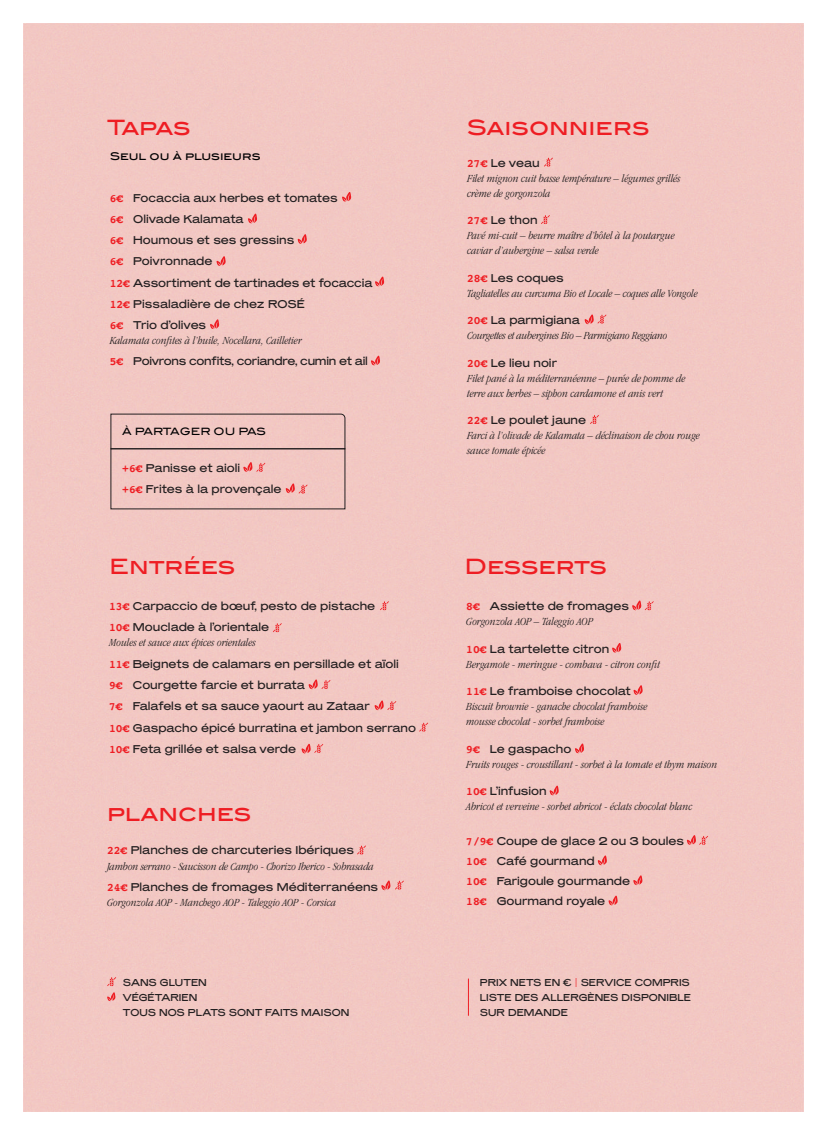
<style>
.page{position:relative;width:827px;height:1135px;background:#fff}
.page>*{position:absolute;margin:0;border:0;box-sizing:border-box;transform-origin:0 0}
.t1{font:500 21.25px "Blair ITC";color:#ee1d23}
.t2{font:italic 300 condensed 11.25px/15px "ITC Garamond Std";color:#231f20}
.t3{font:11.25px/21.2px "Mars Extended";color:#231f20}
.t4{font:italic 300 condensed 11.25px "ITC Garamond Std";letter-spacing:-.02em;color:#231f20}
.t5{font:11.25px "Mars Extended";letter-spacing:-.025em;color:#231f20}
.t6{font:500 10.75px "Blair ITC";color:#000001}
.t7{font:500 10.12px "Blair ITC";letter-spacing:-.025em;color:#000001}
.t8{font:10px/15px "Mars Extended";color:#231f20}
.s1{font-family:"Courier";font-weight:700;color:#ee1d23}
.s2{color:#ee1d23}
</style>
<div class="page">
<div style="left:24px;top:24px;width:779px;height:1087px;background:#f2c8c3"></div>
<svg style="left:107px;top:992px;width:9px;height:9px"></svg>
<svg style="left:107px;top:977px;width:9px;height:9px"></svg>
<svg style="left:342px;top:192px;width:9px;height:10px"></svg>
<hr style="left:468px;top:978px;width:1px;height:38px;background:#ee1d23">
<svg style="left:110px;top:413px;width:235px;height:36px;background:#e5bdb8"></svg>
<svg style="left:243px;top:462px;width:22px;height:10px"></svg>
<svg style="left:371px;top:355px;width:9px;height:10px"></svg>
<svg style="left:210px;top:319px;width:9px;height:10px"></svg>
<svg style="left:375px;top:276px;width:9px;height:10px"></svg>
<svg style="left:216px;top:256px;width:10px;height:10px"></svg>
<svg style="left:297px;top:234px;width:10px;height:10px"></svg>
<svg style="left:248px;top:213px;width:9px;height:10px"></svg>
<svg style="left:357px;top:845px;width:9px;height:9px"></svg>
<svg style="left:381px;top:880px;width:23px;height:10px"></svg>
<svg style="left:380px;top:601px;width:9px;height:9px"></svg>
<svg style="left:273px;top:623px;width:9px;height:9px"></svg>
<svg style="left:308px;top:679px;width:22px;height:10px"></svg>
<svg style="left:374px;top:700px;width:22px;height:10px"></svg>
<svg style="left:301px;top:743px;width:22px;height:10px"></svg>
<svg style="left:419px;top:722px;width:9px;height:10px"></svg>
<svg style="left:544px;top:158px;width:9px;height:9px"></svg>
<svg style="left:541px;top:215px;width:9px;height:9px"></svg>
<svg style="left:584px;top:314px;width:22px;height:10px"></svg>
<svg style="left:590px;top:415px;width:9px;height:9px"></svg>
<svg style="left:285px;top:483px;width:22px;height:11px"></svg>
<svg style="left:608px;top:895px;width:10px;height:10px"></svg>
<svg style="left:633px;top:875px;width:9px;height:10px"></svg>
<svg style="left:597px;top:855px;width:10px;height:10px"></svg>
<svg style="left:686px;top:835px;width:22px;height:10px"></svg>
<svg style="left:549px;top:785px;width:10px;height:10px"></svg>
<svg style="left:575px;top:743px;width:9px;height:10px"></svg>
<svg style="left:633px;top:685px;width:9px;height:10px"></svg>
<svg style="left:612px;top:643px;width:9px;height:10px"></svg>
<svg style="left:632px;top:600px;width:21px;height:10px"></svg>
<h1 class="t1" style="left:107px;top:115px;width:85px">Tapas</h1>
<h1 class="t1" style="left:467px;top:115px;width:184px">Saisonniers</h1>
<p class="t3" style="left:467px;top:151px;width:74px"><span class="s1">27€</span> Le veau</p>
<p class="t2" style="left:467px;top:171px;width:215px">Filet mignon cuit basse température – légumes grillés crème de gorgonzola</p>
<p class="t3" style="left:467px;top:209px;width:72px"><span class="s1">27€</span> Le thon</p>
<p class="t2" style="left:467px;top:228px;width:209px">Pavé mi-cuit – beurre maître d’hôtel à la poutargue caviar d’aubergine – salsa verde</p>
<p class="t3" style="left:467px;top:266px;width:98px"><span class="s1">28€</span> Les coques</p>
<p class="t2" style="left:467px;top:286px;width:232px">Tagliatelles au curcuma Bio et Locale – coques alle Vongole</p>
<p class="t3" style="left:467px;top:309px;width:114px"><span class="s1">20€</span> La parmigiana</p>
<p class="t4" style="left:467px;top:329px;width:202px">Courgettes et aubergines Bio – Parmigiano Reggiano</p>
<p class="t3" style="left:467px;top:351px;width:91px"><span class="s1">20€</span> Le lieu noir</p>
<p class="t2" style="left:467px;top:371px;width:220px">Filet pané à la méditerranéenne – purée de pomme de terre aux herbes – siphon cardamone et anis vert</p>
<p class="t3" style="left:467px;top:409px;width:120px"><span class="s1">22€</span> Le poulet jaune</p>
<p class="t2" style="left:467px;top:428px;width:234px">Farci à l’olivade de Kalamata – déclinaison de chou rouge sauce tomate épicée</p>
<p class="t6" style="left:110px;top:150px;width:152px">Seul ou à plusieurs</p>
<p class="t3" style="left:110px;top:186px;width:264px"><span class="s1">6€</span> Focaccia aux herbes et tomates<br><span class="s1">6€</span> Olivade Kalamata<br><span class="s1">6€</span> Houmous et ses gressins<br><span class="s1">6€</span> Poivronnade<br><span class="s1">12€</span> Assortiment de tartinades et focaccia<br><span class="s1">12€</span> Pissaladière de chez ROSÉ<br><span class="s1">6€</span> Trio d’olives</p>
<p class="t2" style="left:110px;top:333px;width:194px">Kalamata confites à l’huile, Nocellara, Cailletier</p>
<p class="t5" style="left:110px;top:354px;width:260px"><span class="s1">5€</span> Poivrons confits, coriandre, cumin et ail</p>
<p class="t7" style="left:122px;top:425px;width:145px">À PARTAGER OU PAS</p>
<p class="t3" style="left:122px;top:457px;width:161px"><span class="s1">+6€</span> Panisse et aioli<br><span class="s1">+6€</span> Frites à la provençale</p>
<h1 class="t1" style="left:109px;top:554px;width:127px">Entrées</h1>
<p class="t3" style="left:109px;top:595px;width:267px"><span class="s1">13€</span> Carpaccio de bœuf, pesto de pistache<br><span class="s1">10€</span> Mouclade à l’orientale</p>
<p class="t2" style="left:109px;top:636px;width:148px">Moules et sauce aux épices orientales</p>
<p class="t3" style="left:109px;top:652px;width:308px"><span class="s1">11€</span> Beignets de calamars en persillade et aïoli<br><span class="s1">9€</span> Courgette farcie et burrata<br><span class="s1">7€</span> Falafels et sa sauce yaourt au Zataar<br><span class="s1">10€</span> Gaspacho épicé burratina et jambon serrano <span class="s1">10€</span> Feta grillée et salsa verde</p>
<h1 class="t1" style="left:107px;top:800px;width:145px">planches</h1>
<p class="t3" style="left:107px;top:839px;width:248px"><span class="s1">22€</span> Planches de charcuteries Ibériques</p>
<p class="t2" style="left:107px;top:859px;width:268px">Jambon serrano - Saucisson de Campo - Chorizo Iberico - Sobrasada</p>
<p class="t3" style="left:107px;top:875px;width:272px"><span class="s1">24€</span> Planches de fromages Méditerranéens</p>
<p class="t2" style="left:107px;top:895px;width:230px">Gorgonzola AOP - Manchego AOP - Taleggio AOP - Corsica</p>
<p class="t8" style="left:123px;top:974px;width:228px">SANS GLUTEN<br>VÉGÉTARIEN<br>TOUS NOS PLATS SONT FAITS MAISON</p>
<h1 class="t1" style="left:464px;top:554px;width:144px">Desserts</h1>
<p class="t3" style="left:466px;top:595px;width:164px"><span class="s1">8€</span> Assiette de fromages</p>
<p class="t2" style="left:466px;top:614px;width:128px">Gorgonzola AOP – Taleggio AOP</p>
<p class="t3" style="left:466px;top:637px;width:144px"><span class="s1">10€</span> La tartelette citron</p>
<p class="t2" style="left:466px;top:657px;width:195px">Bergamote - meringue - combava - citron confit</p>
<p class="t3" style="left:466px;top:680px;width:166px"><span class="s1">11€</span> Le framboise chocolat</p>
<p class="t2" style="left:466px;top:699px;width:183px">Biscuit brownie - ganache chocolat framboise mousse chocolat - sorbet framboise</p>
<p class="t3" style="left:466px;top:737px;width:107px"><span class="s1">9€</span> Le gaspacho</p>
<p class="t2" style="left:466px;top:757px;width:252px">Fruits rouges - croustillant - sorbet à la tomate et thym maison</p>
<p class="t3" style="left:466px;top:780px;width:82px"><span class="s1">10€</span> L’infusion</p>
<p class="t2" style="left:466px;top:799px;width:227px">Abricot et verveine - sorbet abricot - éclats chocolat blanc</p>
<p class="t3" style="left:466px;top:830px;width:219px;line-height:20px"><span class="s1">7/9€</span> Coupe de glace 2 ou 3 boules<br><span class="s1">10€</span> Café gourmand<br><span class="s1">10€</span> Farigoule gourmande<br><span class="s1">18€</span> Gourmand royale</p>
<p class="t8" style="left:480px;top:974px;width:212px;text-align:justify">PRIX NETS EN € <span class="s2">|</span> SERVICE COMPRIS LISTE DES ALLERGÈNES DISPONIBLE SUR DEMANDE</p>
</div>
